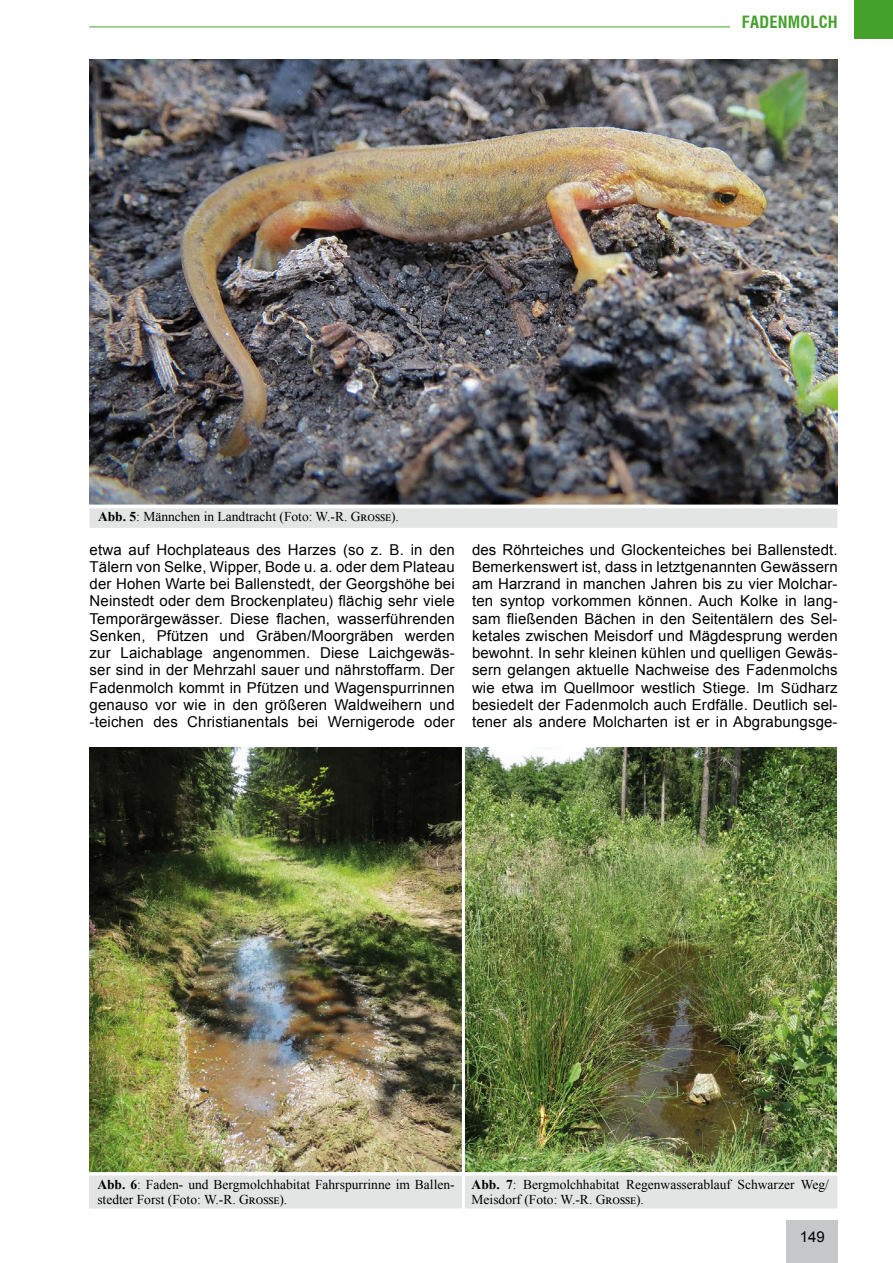
<style>
.page{position:relative;width:893px;height:1263px;background:#fff}
.page>*{position:absolute;margin:0;border:0;box-sizing:border-box;transform-origin:0 0}
.t1{font:700 condensed 16.5px "Swiss 721 BT";letter-spacing:.015em;color:#44a12b}
.t2{font:15px/17.2px "Arial";letter-spacing:.01em;color:#000;text-align:justify}
.t3{font:13.5px/15px "Times New Roman";color:#000}
.s1{font-weight:700}
</style>
<div class="page">
<div style="left:855px;top:0;width:38px;height:38px;background:#44a12b"></div>
<hr style="left:89px;top:27px;width:641px;height:1px;background:#44a12b">
<div style="left:787px;top:1220px;width:51px;height:43px;background:#c6c7c8"></div>
<img style="left:89px;top:748px;width:747px;height:424px">
<img style="left:89px;top:60px;width:749px;height:445px">
<svg style="left:467px;top:1172px;width:370px;height:1px"></svg>
<div style="left:463px;top:1175px;width:374px;height:33px;background:#e3e4e4"></div>
<svg style="left:89px;top:1172px;width:378px;height:4px"></svg>
<div style="left:89px;top:1175px;width:374px;height:33px;background:#e3e4e4"></div>
<hr style="left:462px;top:747px;width:3px;height:487px;background:#fff">
<div style="left:90px;top:508px;width:747px;height:20px;background:#e3e4e4"></div>
<p class="t3" style="left:98px;top:509px;width:302px"><span class="s1">Abb. 5</span>: Männchen in Landtracht (Foto: W.-R. Grosse).</p>
<p class="t1" style="left:742px;top:12px;width:97px">FADENMOLCH</p>
<p class="t2" style="left:90px;top:541px;width:367px">etwa auf Hochplateaus des Harzes (so z. B. in den Tälern von Selke, Wipper, Bode u. a. oder dem Plateau der Hohen Warte bei Ballenstedt, der Georgshöhe bei Neinstedt oder dem Brockenplateu) flächig sehr viele Temporärgewässer. Diese flachen, wasserführenden Senken, Pfützen und Gräben/Moorgräben werden zur Laichablage angenommen. Diese Laichgewäs&shy;ser sind in der Mehrzahl sauer und nährstoffarm. Der Fadenmolch kommt in Pfützen und Wagenspurrinnen genauso vor wie in den größeren Waldweihern und -teichen des Christianentals bei Wernigerode oder</p>
<p class="t2" style="left:472px;top:541px;width:367px">des Röhrteiches und Glockenteiches bei Ballenstedt.<br>Bemerkenswert ist, dass in letztgenannten Gewässern am Harzrand in manchen Jahren bis zu vier Molchar&shy;ten syntop vorkommen können. Auch Kolke in lang&shy;sam fließenden Bächen in den Seitentälern des Sel&shy;ketales zwischen Meisdorf und Mägdesprung werden bewohnt. In sehr kleinen kühlen und quelligen Gewäs&shy;sern gelangen aktuelle Nachweise des Fadenmolchs wie etwa im Quellmoor westlich Stiege. Im Südharz besiedelt der Fadenmolch auch Erdfälle. Deutlich sel&shy;tener als andere Molcharten ist er in Abgrabungsge-</p>
<p class="t3" style="left:97px;top:1176px;width:358px"><span class="s1">Abb. 6</span>: Faden- und Bergmolchhabitat Fahrspurrinne im Ballen&shy;stedter Forst (Foto: W.-R. Grosse).</p>
<p class="t3" style="left:472px;top:1176px;width:359px"><span class="s1">Abb. 7</span>: Bergmolchhabitat Regenwasserablauf Schwarzer Weg/<br>Meisdorf (Foto: W.-R. Grosse).</p>
<p class="t2" style="left:800px;top:1228px;width:27px">149</p>
</div>
